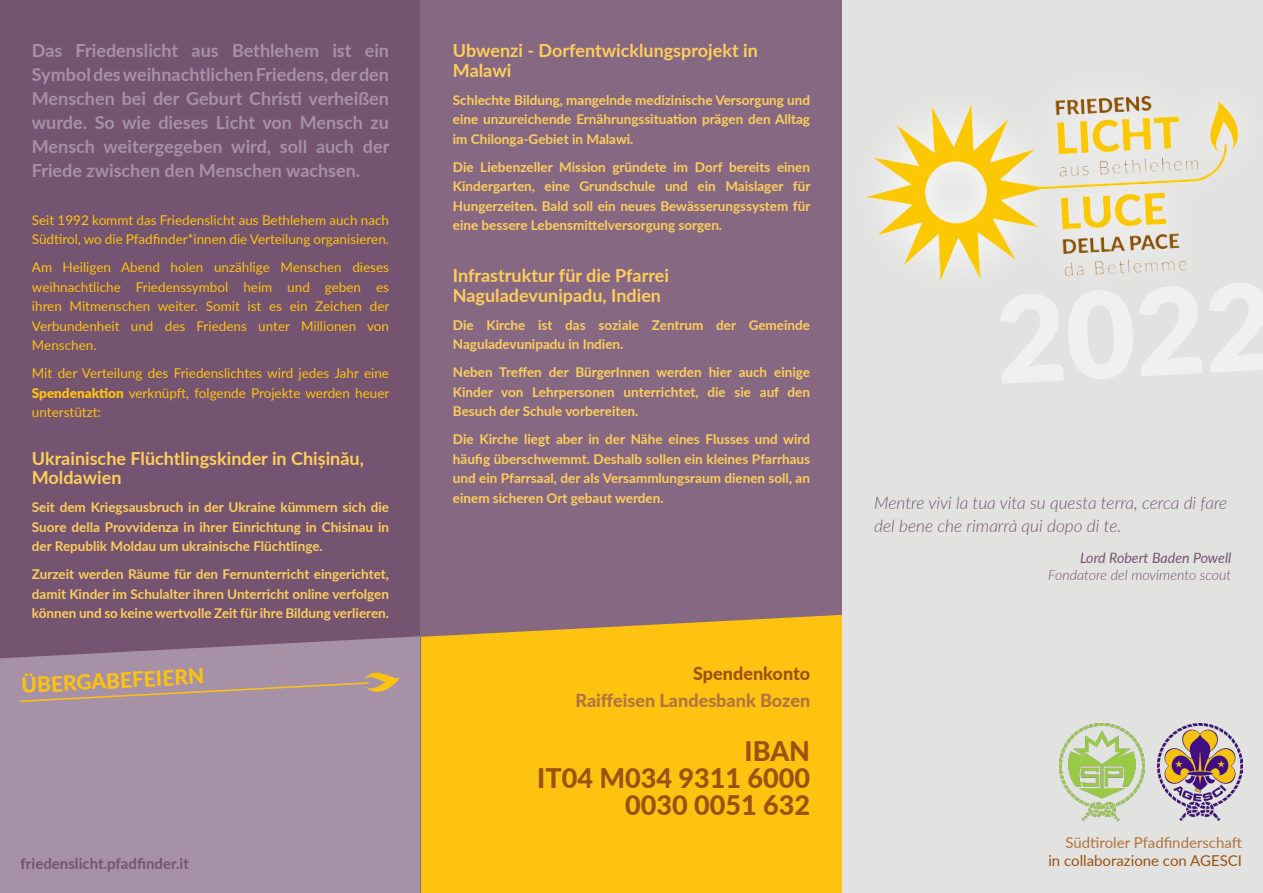
<style>
.page{position:relative;width:1263px;height:893px;background:#fff}
.page>*{position:absolute;margin:0;border:0;box-sizing:border-box;transform-origin:0 0}
.t1{font:800 27px/27px "Lato";color:#9a520f;text-align:right}
.t2{font:800 21px "Lato";color:#fec210}
.t3{font:700 18px/24px "Lato";color:#a791a7;text-align:justify}
.t4{font:700 18px/19.5px "Lato";color:#fecf5b}
.t5{font:800 18px "Lato";color:#b1743e}
.t6{font:800 18px "Lato";color:#9a520f}
.t7{font:italic 300 17.25px/22.5px "Lato";color:#745470}
.t8{font:700 15px "Lato";color:#745470}
.t9{font:15px "Lato";color:#b1743e}
.t10{font:15px "Lato";color:#9a520f}
.t11{font:italic 300 14.25px/17.1px "Lato";color:#745470;text-align:right}
.t12{font:700 13.5px/19.5px "Lato";color:#fecf5b;text-align:justify}
.t13{font:13.5px/19.5px "Lato";color:#fec210;text-align:justify}
.s1{font-weight:900}
.s2{font-weight:400}
</style>
<div class="page">
<div style="left:0;top:0;width:421px;height:729px;background:#745470"></div>
<div style="left:0;top:635px;width:421px;height:258px;background:#a791a7"></div>
<div style="left:421px;top:0;width:421px;height:893px;background:#876882"></div>
<div style="left:421px;top:615px;width:421px;height:278px;background:#fec210"></div>
<svg style="left:19px;top:672px;width:381px;height:31px;background:#ad949c"></svg>
<div style="left:842px;top:0;width:421px;height:893px;background:#e2e2e1"></div>
<img style="left:866px;top:96px;width:373px;height:185px">
<img style="left:1157px;top:724px;width:85px;height:97px">
<img style="left:1060px;top:723px;width:85px;height:98px">
<p class="t3" style="left:32px;top:38px;width:359px">Das Friedenslicht aus Bethlehem ist ein Symbol des weihnachtlichen Friedens, der den Menschen bei der Geburt Christi verheißen wurde. So wie dieses Licht von Mensch zu Mensch weitergegeben wird, soll auch der Friede zwischen den Menschen wachsen.</p>
<p class="t13" style="left:32px;top:209px;width:359px">Seit 1992 kommt das Friedenslicht aus Bethlehem auch nach<br>Südtirol, wo die Pfadfinder*innen die Verteilung organisieren.</p>
<p class="t13" style="left:32px;top:257px;width:359px">Am Heiligen Abend holen unzählige Menschen dieses weihnachtliche Friedenssymbol heim und geben es ihren Mitmenschen weiter. Somit ist es ein Zeichen der Verbundenheit und des Friedens unter Millionen von Menschen.</p>
<p class="t13" style="left:32px;top:363px;width:359px">Mit der Verteilung des Friedenslichtes wird jedes Jahr eine <span class="s1">Spendenaktion</span> verknüpft, folgende Projekte werden heuer unterstützt:</p>
<p class="t4" style="left:32px;top:447px;width:333px">Ukrainische Flüchtlingskinder in Chișinău,<br>Moldawien</p>
<p class="t12" style="left:32px;top:497px;width:359px">Seit dem Kriegsausbruch in der Ukraine kümmern sich die Suore della Provvidenza in ihrer Einrichtung in Chisinau in der Republik Moldau um ukrainische Flüchtlinge.</p>
<p class="t12" style="left:32px;top:564px;width:359px">Zurzeit werden Räume für den Fernunterricht eingerichtet, damit Kinder im Schulalter ihren Unterricht online verfolgen können und so keine wertvolle Zeit für ihre Bildung verlieren.</p>
<p class="t2" style="left:21px;top:670px;width:184px;rotate:-3deg">ÜBERGABEFEIERN</p>
<p class="t8" style="left:21px;top:852px;width:170px">friedenslicht.pfadfinder.it</p>
<p class="t4" style="left:453px;top:40px;width:306px">Ubwenzi - Dorfentwicklungsprojekt in<br>Malawi</p>
<p class="t12" style="left:453px;top:89px;width:359px">Schlechte Bildung, mangelnde medizinische Versorgung und eine unzureichende Ernährungssituation prägen den Alltag im Chilonga-Gebiet in Malawi.</p>
<p class="t12" style="left:453px;top:156px;width:359px">Die Liebenzeller Mission gründete im Dorf bereits einen Kindergarten, eine Grundschule und ein Maislager für Hungerzeiten. Bald soll ein neues Bewässerungssystem für eine bessere Lebensmittelversorgung sorgen.</p>
<p class="t4" style="left:453px;top:265px;width:218px">Infrastruktur für die Pfarrei<br>Naguladevunipadu, Indien</p>
<p class="t12" style="left:453px;top:314px;width:359px">Die Kirche ist das soziale Zentrum der Gemeinde<br>Naguladevunipadu in Indien.</p>
<p class="t12" style="left:453px;top:362px;width:359px">Neben Treffen der BürgerInnen werden hier auch einige Kinder von Lehrpersonen unterrichtet, die sie auf den Besuch der Schule vorbereiten.</p>
<p class="t12" style="left:453px;top:429px;width:359px">Die Kirche liegt aber in der Nähe eines Flusses und wird häufig überschwemmt. Deshalb sollen ein kleines Pfarrhaus und ein Pfarrsaal, der als Versammlungsraum dienen soll, an einem sicheren Ort gebaut werden.</p>
<p class="t6" style="left:693px;top:660px;width:118px">Spendenkonto</p>
<p class="t5" style="left:575px;top:687px;width:236px">Raiffeisen Landesbank Bozen</p>
<p class="t1" style="left:537px;top:737px;width:274px">IBAN<br>IT04 M034 9311 6000<br>0030 0051 632</p>
<p class="t7" style="left:874px;top:491px;width:355px">Mentre vivi la tua vita su questa terra, cerca di fare del bene che rimarrà qui dopo di te.</p>
<p class="t11" style="left:1048px;top:549px;width:185px"><span class="s2">Lord Robert Baden Powell<br></span>Fondatore del movimento scout</p>
<p class="t9" style="left:1065px;top:831px;width:178px">Südtiroler Pfadfinderschaft</p>
<p class="t10" style="left:1048px;top:849px;width:195px">in collaborazione con AGESCI</p>
</div>
